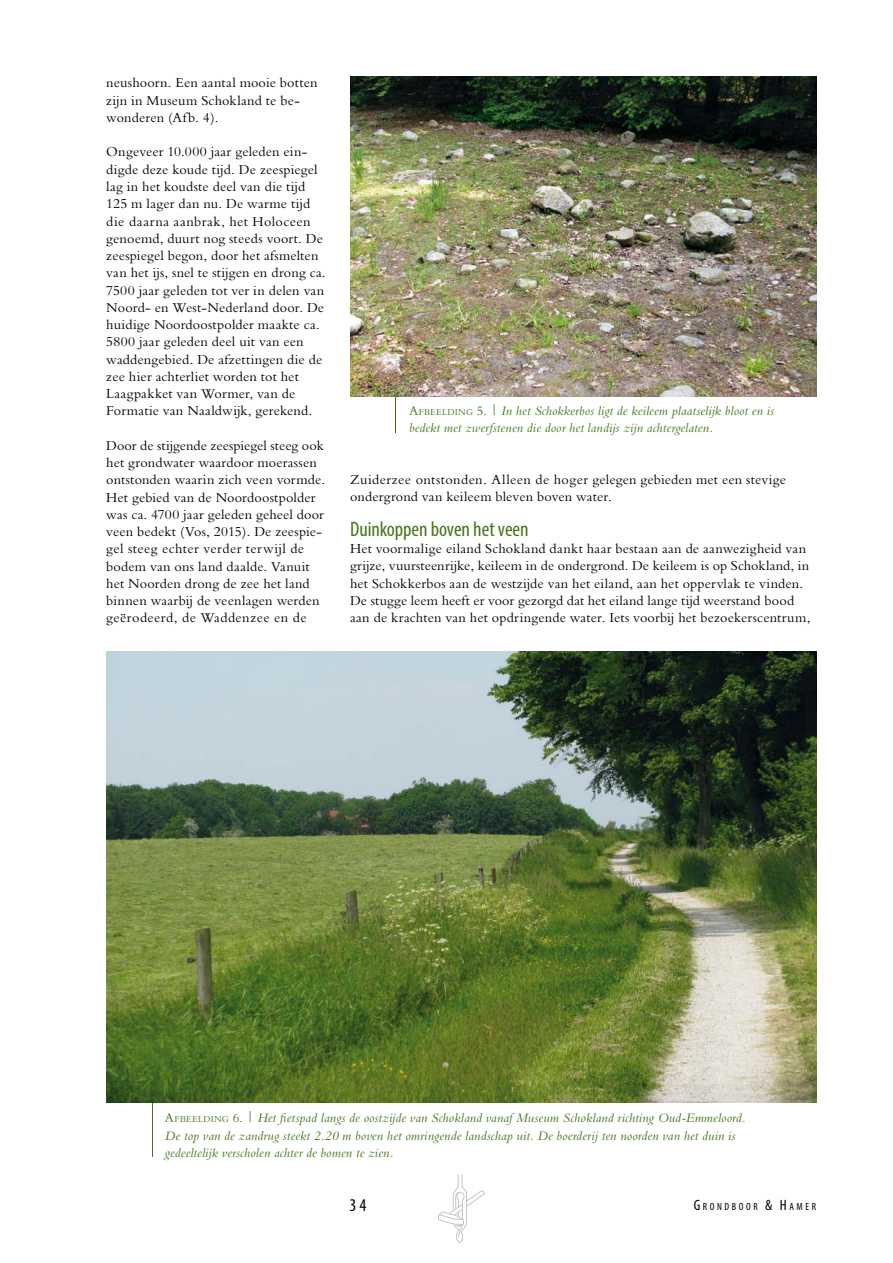
<style>
.page{position:relative;width:893px;height:1263px;background:#fff}
.page>*{position:absolute;margin:0;border:0;box-sizing:border-box;transform-origin:0 0}
.t1{font:condensed 21px "Myriad Pro";letter-spacing:-.005em;color:#48751d}
.t2{font:condensed 18px "Myriad Pro";color:#000}
.t3{font:14.25px/17.2px "M Bembo";letter-spacing:.01em;color:#000}
.t4{font:italic 13.5px/17.2px "M Bembo";letter-spacing:.01em;color:#48751d}
.t5{font:condensed 10.5px "Myriad Pro";letter-spacing:.245em;color:#000}
.s1{font-style:normal}
.s2{font-style:normal;font-size:9.45px}
.s3{font-size:15px}
</style>
<div class="page">
<svg style="left:438px;top:1174px;width:47px;height:69px"></svg>
<hr style="left:152px;top:1095px;width:1px;height:62px;background:#48751d">
<hr style="left:395px;top:388px;width:1px;height:45px;background:#48751d">
<img style="left:350px;top:77px;width:466px;height:319px">
<img style="left:106px;top:652px;width:710px;height:450px">
<p class="t3" style="left:106px;top:74px;width:213px">neushoorn. Een aantal mooie botten zijn in Museum Schokland te be&shy;wonderen (Afb. 4).</p>
<p class="t3" style="left:106px;top:143px;width:221px">Ongeveer 10.000 jaar geleden ein&shy;digde deze koude tijd. De zeespiegel lag in het koudste deel van die tijd 125 m lager dan nu. De warme tijd die daarna aanbrak, het Holoceen genoemd, duurt nog steeds voort. De zeespiegel begon, door het afsmelten van het ijs, snel te stijgen en drong ca.<br>7500 jaar geleden tot ver in delen van Noord- en West-Nederland door. De huidige Noordoostpolder maakte ca.<br>5800 jaar geleden deel uit van een waddengebied. De afzettingen die de zee hier achterliet worden tot het Laagpakket van Wormer, van de Formatie van Naaldwijk, gerekend.</p>
<p class="t3" style="left:106px;top:437px;width:220px">Door de stijgende zeespiegel steeg ook het grondwater waardoor moerassen ontstonden waarin zich veen vormde.<br>Het gebied van de Noordoostpolder was ca. 4700 jaar geleden geheel door veen bedekt (Vos, 2015). De zeespie&shy;gel steeg echter verder terwijl de bodem van ons land daalde. Vanuit het Noorden drong de zee het land binnen waarbij de veenlagen werden geërodeerd, de Waddenzee en de</p>
<p class="t4" style="left:409px;top:402px;width:367px"><span class="s1">A</span><span class="s2">FBEELDING</span> <span class="s1">5. |</span> In het Schokkerbos ligt de keileem plaatselijk bloot en is bedekt met zwerfstenen die door het landijs zijn achtergelaten.</p>
<p class="t3" style="left:350px;top:471px;width:437px">Zuiderzee ontstonden. Alleen de hoger gelegen gebieden met een stevige ondergrond van keileem bleven boven water.</p>
<h1 class="t1" style="left:350px;top:516px;width:180px">Duinkoppen boven het veen</h1>
<p class="t3" style="left:350px;top:540px;width:462px">Het voormalige eiland Schokland dankt haar bestaan aan de aanwezigheid van grijze, vuursteenrijke, keileem in de ondergrond. De keileem is op Schokland, in het Schokkerbos aan de westzijde van het eiland, aan het oppervlak te vinden.<br>De stugge leem heeft er voor gezorgd dat het eiland lange tijd weerstand bood aan de krachten van het opdringende water. Iets voorbij het bezoekerscentrum,</p>
<p class="t4" style="left:165px;top:1109px;width:582px"><span class="s1">A</span><span class="s2">FBEELDING</span> <span class="s1">6. |</span> Het fietspad langs de oostzijde van Schokland vanaf Museum Schokland richting Oud-Emmeloord.<br>De top van de zandrug steekt 2.20 m boven het omringende landschap uit. De boerderij ten noorden van het duin is gedeeltelijk verscholen achter de bomen te zien.</p>
<p class="t2" style="left:350px;top:1194px;width:18px">34</p>
<p class="t2" style="left:350px;top:1194px;width:8px">0</p>
<p class="t5" style="left:694px;top:1200px;width:124px"><span class="s3">G</span>RONDBOOR <span class="s3">&amp; H</span>AMER</p>
</div>
